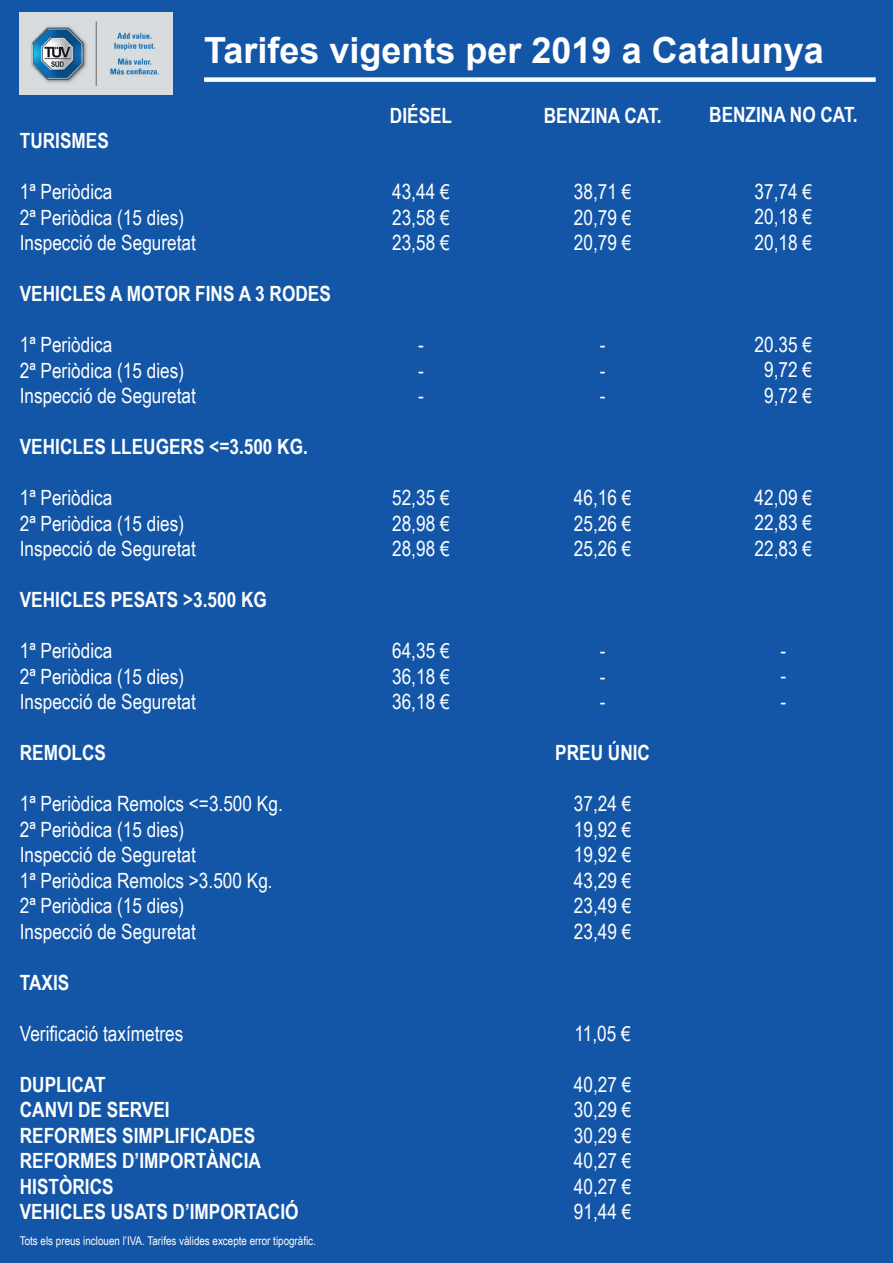
<style>
.page{position:relative;width:893px;height:1263px;background:#1356a7}
.page>*{position:absolute;margin:0;border:0;box-sizing:border-box;transform-origin:0 0}
.t1{font:700 36px "Arial";color:#fff}
.t2{font:21px/25.5px "Arial Narrow";color:#fff;text-align:justify}
.t3{font:700 21px/25.5px "Arial Narrow";color:#fff}
.t4{font:12px "Arial Narrow";color:#fff}
</style>
<div class="page">
<div style="left:204px;top:77px;width:672px;height:5px;background:#fff"></div>
<img style="left:20px;top:13px;width:152px;height:81px">
<h1 class="t1" style="left:204px;top:25px;width:621px">Tarifes vigents per 2019 a Catalunya</h1>
<p class="t3" style="left:20px;top:127px;width:90px">TURISMES</p>
<p class="t2" style="left:20px;top:178px;width:178px;text-align:left">1ª Periòdica<br>2ª Periòdica (15 dies)<br>Inspecció de Seguretat</p>
<p class="t3" style="left:20px;top:280px;width:313px">VEHICLES A MOTOR FINS A 3 RODES</p>
<p class="t2" style="left:20px;top:331px;width:178px;text-align:left">1ª Periòdica<br>2ª Periòdica (15 dies)<br>Inspecció de Seguretat</p>
<p class="t3" style="left:20px;top:433px;width:290px">VEHICLES LLEUGERS &lt;=3.500 KG.</p>
<p class="t2" style="left:20px;top:484px;width:178px;text-align:left">1ª Periòdica<br>2ª Periòdica (15 dies)<br>Inspecció de Seguretat</p>
<p class="t3" style="left:20px;top:586px;width:249px">VEHICLES PESATS &gt;3.500 KG</p>
<p class="t2" style="left:20px;top:637px;width:178px;text-align:left">1ª Periòdica<br>2ª Periòdica (15 dies)<br>Inspecció de Seguretat</p>
<p class="t3" style="left:20px;top:739px;width:88px">REMOLCS</p>
<p class="t2" style="left:20px;top:790px;width:264px;text-align:left">1ª Periòdica Remolcs &lt;=3.500 Kg.<br>2ª Periòdica (15 dies)<br>Inspecció de Seguretat<br>1ª Periòdica Remolcs &gt;3.500 Kg.<br>2ª Periòdica (15 dies)<br>Inspecció de Seguretat</p>
<p class="t3" style="left:20px;top:968px;width:51px">TAXIS</p>
<p class="t2" style="left:20px;top:1020px;width:165px">Verificació taxímetres</p>
<p class="t3" style="left:20px;top:1070px;width:280px">DUPLICAT<br>CANVI DE SERVEI<br>REFORMES SIMPLIFICADES<br>REFORMES D’IMPORTÀNCIA<br>HISTÒRICS<br>VEHICLES USATS D’IMPORTACIÓ</p>
<p class="t4" style="left:20px;top:1231px;width:298px">Tots els preus inclouen l’IVA. Tarifes vàlides excepte error tipogràfic.</p>
<p class="t3" style="left:390px;top:101px;width:64px">DIÉSEL</p>
<p class="t2" style="left:392px;top:178px;width:59px">43,44 € 23,58 € 23,58 €</p>
<p class="t2" style="left:418px;top:331px;width:7px">- - -</p>
<p class="t2" style="left:392px;top:484px;width:59px">52,35 € 28,98 € 28,98 €</p>
<p class="t2" style="left:392px;top:637px;width:59px">64,35 € 36,18 € 36,18 €</p>
<p class="t3" style="left:544px;top:101px;width:119px">BENZINA CAT.</p>
<p class="t2" style="left:574px;top:178px;width:59px">38,71 € 20,79 € 20,79 €</p>
<p class="t2" style="left:600px;top:331px;width:7px">- - -</p>
<p class="t2" style="left:574px;top:484px;width:59px">46,16 € 25,26 € 25,26 €</p>
<p class="t2" style="left:600px;top:637px;width:7px">- - -</p>
<p class="t3" style="left:555px;top:739px;width:96px">PREU ÚNIC</p>
<p class="t2" style="left:574px;top:790px;width:59px">37,24 € 19,92 € 19,92 € 43,29 € 23,49 € 23,49 €</p>
<p class="t2" style="left:575px;top:1020px;width:58px">11,05 €</p>
<p class="t2" style="left:574px;top:1071px;width:59px">40,27 € 30,29 € 30,29 € 40,27 € 40,27 € 91,44 €</p>
<p class="t3" style="left:709px;top:101px;width:150px">BENZINA NO CAT.</p>
<p class="t2" style="left:755px;top:178px;width:59px">37,74 € 20,18 € 20,18 €</p>
<p class="t2" style="left:755px;top:331px;width:59px;text-align:center">20.35 €<br>9,72 €<br>9,72 €</p>
<p class="t2" style="left:755px;top:484px;width:59px">42,09 € 22,83 € 22,83 €</p>
<p class="t2" style="left:780px;top:637px;width:7px">- - -</p>
</div>
